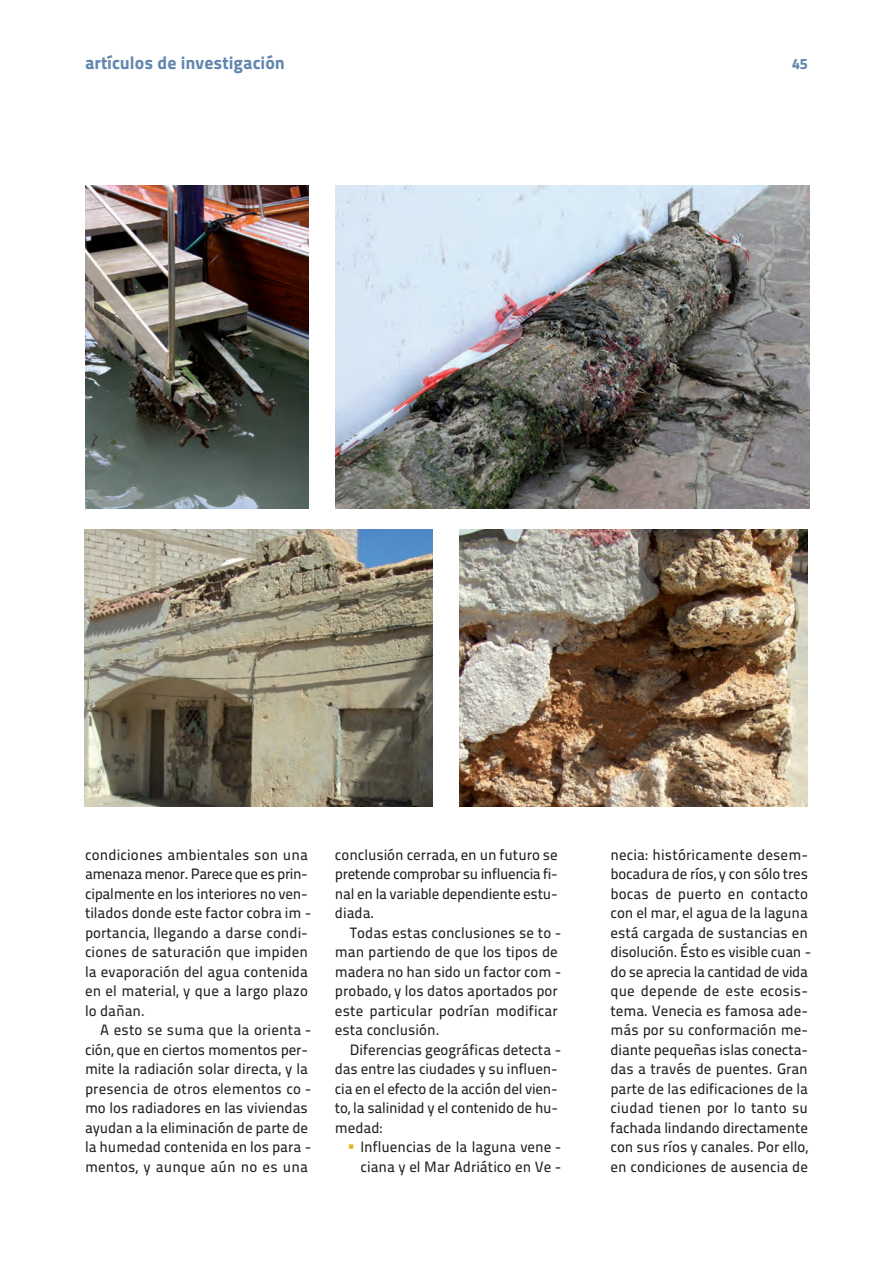
<style>
.page{position:relative;width:893px;height:1263px;background:#fff}
.page>*{position:absolute;margin:0;border:0;box-sizing:border-box;transform-origin:0 0}
.t1{font:18px "Titillium Maps 26 L 999 wt";color:#6386ae}
.t2{font:15px/19.5px "Titillium Maps 26 L 500 wt";color:#231f20;text-align:right}
.t3{font:15px "Titillium Maps 26 L 500 wt";letter-spacing:-.025em;color:#231f20}
.t4{font:15px "Titillium Maps 26 L 500 wt";letter-spacing:-.03em;color:#231f20}
.t5{font:15px "Titillium Maps 26 L 999 wt";color:#6386ae}
.s1{color:#e6b01e}
</style>
<div class="page">
<img style="left:84px;top:529px;width:349px;height:278px">
<img style="left:460px;top:529px;width:348px;height:278px">
<img style="left:85px;top:185px;width:223px;height:324px">
<img style="left:335px;top:185px;width:475px;height:324px">
<p class="t1" style="left:85px;top:56px;width:201px">artículos de investigación</p>
<p class="t5" style="left:792px;top:58px;width:17px">45</p>
<p class="t2" style="left:85px;top:846px;width:224px">condiciones ambientales son una</p>
<p class="t4" style="left:85px;top:869px;width:224px">amenaza menor. Parece que es prin-</p>
<p class="t2" style="left:85px;top:885px;width:224px">cipalmente en los interiores no ven -</p>
<p class="t2" style="left:85px;top:905px;width:228px">tilados donde este factor cobra im -</p>
<p class="t2" style="left:85px;top:924px;width:224px">portancia, llegando a darse condi -</p>
<p class="t2" style="left:85px;top:944px;width:224px">cio nes de saturación que impiden</p>
<p class="t2" style="left:85px;top:963px;width:224px">la evaporación del agua contenida</p>
<p class="t2" style="left:85px;top:983px;width:224px">en el material, y que a largo plazo</p>
<p class="t2" style="left:85px;top:1002px;width:61px">lo dañan.</p>
<p class="t2" style="left:100px;top:1022px;width:213px">A esto se suma que la orien ta -</p>
<p class="t2" style="left:85px;top:1041px;width:225px">ción, que en ciertos momentos per -</p>
<p class="t2" style="left:85px;top:1061px;width:224px">mite la radiación solar directa, y la</p>
<p class="t2" style="left:85px;top:1080px;width:228px">presencia de otros elementos co -</p>
<p class="t2" style="left:85px;top:1100px;width:224px">mo los radiadores en las viviendas</p>
<p class="t2" style="left:85px;top:1119px;width:225px">ayudan a la eliminación de parte de</p>
<p class="t2" style="left:85px;top:1139px;width:228px">la humedad contenida en los para -</p>
<p class="t2" style="left:85px;top:1158px;width:224px">mentos, y aunque aún no es una</p>
<p class="t2" style="left:335px;top:846px;width:224px">conclusión cerrada, en un futuro se</p>
<p class="t3" style="left:335px;top:869px;width:224px">pretende comprobar su influencia fi -</p>
<p class="t2" style="left:335px;top:885px;width:224px">nal en la variable dependiente estu -</p>
<p class="t2" style="left:335px;top:905px;width:41px">diada.</p>
<p class="t2" style="left:350px;top:924px;width:213px">Todas estas conclusiones se to -</p>
<p class="t2" style="left:335px;top:944px;width:224px">man partiendo de que los tipos de</p>
<p class="t2" style="left:335px;top:963px;width:228px">madera no han sido un factor com -</p>
<p class="t2" style="left:335px;top:983px;width:224px">probado, y los datos aportados por</p>
<p class="t2" style="left:335px;top:1002px;width:224px">este particular podrían modificar</p>
<p class="t2" style="left:335px;top:1022px;width:106px">es ta conclusión.</p>
<p class="t2" style="left:350px;top:1041px;width:213px">Diferencias geográficas detecta -</p>
<p class="t2" style="left:335px;top:1061px;width:224px">das entre las ciudades y su influen -</p>
<p class="t2" style="left:335px;top:1080px;width:224px">cia en el efecto de la acción del vien -</p>
<p class="t2" style="left:335px;top:1100px;width:225px">to, la salinidad y el contenido de hu -</p>
<p class="t2" style="left:335px;top:1119px;width:49px">medad:</p>
<p class="t2" style="left:348px;top:1139px;width:215px"><span class="s1">▪</span> Influencias de la laguna vene - ciana y el Mar Adriático en Ve -</p>
<p class="t2" style="left:610px;top:846px;width:202px;text-align:left">ne cia: históricamente desem&shy;bocadura de ríos, y con sólo tres bocas de puerto en contacto con el mar, el agua de la laguna está cargada de sustancias en diso lución. Ésto es visible cuan - do se aprecia la cantidad de vi da que depende de este ecosis - tema. Venecia es famosa ade - más por su conformación me - diante pe queñas islas conecta&shy;das a tra vés de puentes. Gran parte de las edificaciones de la ciudad tie nen por lo tanto su fachada lin dando directamente con sus ríos y canales. Por ello, en condi cio nes de ausencia de</p>
</div>
